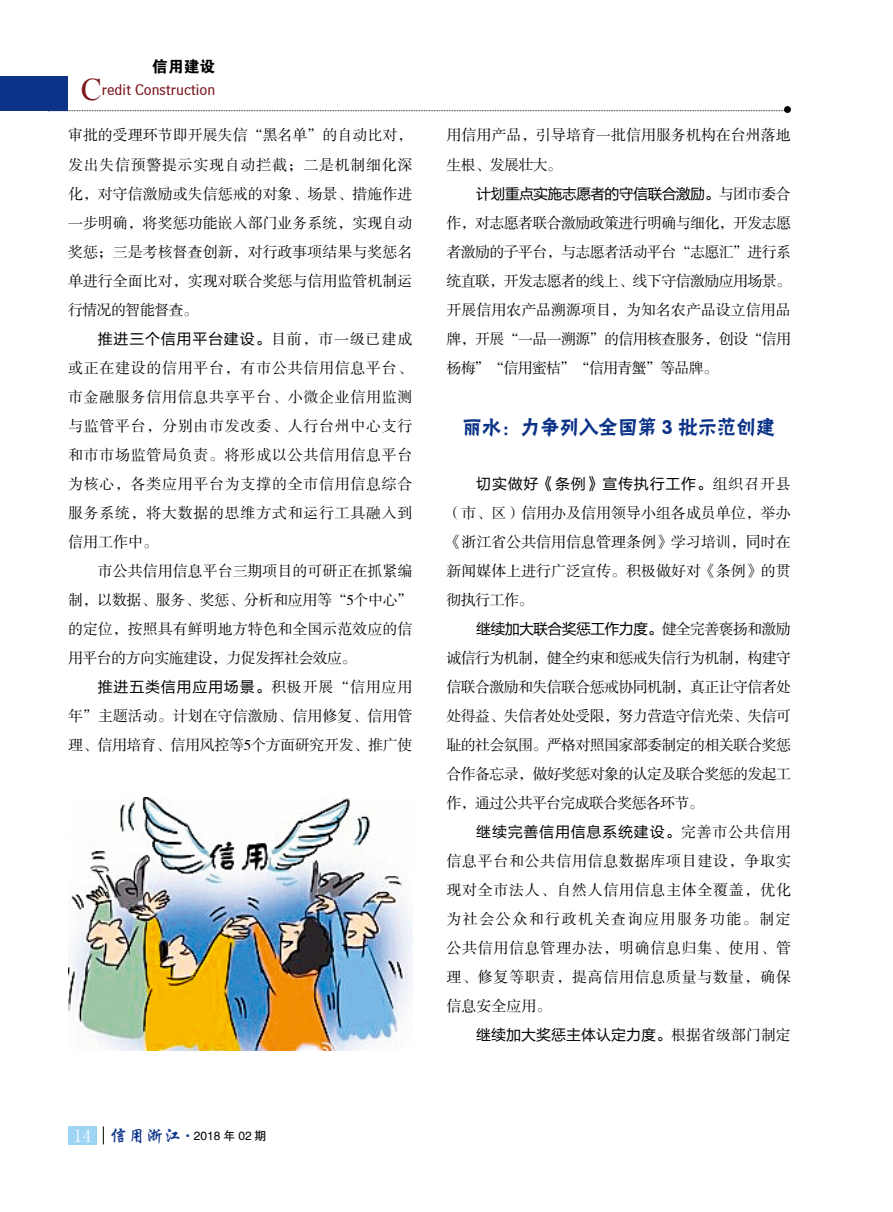
<style>
.page{position:relative;width:893px;height:1212px;background:#fff}
.page>*{position:absolute;margin:0;border:0;box-sizing:border-box;transform-origin:0 0}
.t1{font:19.5px "FZYHJW GB1 0";color:#0c3388}
.t2{font:15.75px "Bell Centennial BT Sub Caption";color:#7c181d}
.t3{font:15.75px "FZDHTK GBK1 0";color:#000}
.t4{font:15px/29px "FZSSK GBK1 0";color:#000;text-align:justify}
.t5{font:15px "FZLTHK GBK1 0";letter-spacing:.05em;color:#000}
.t6{font:15px/29.1px "FZSSK GBK1 0";letter-spacing:-.025em;color:#000}
.t7{font:15px "FZLTHK GBK1 0";letter-spacing:-.05em;color:#000}
.t8{font:15px "FZLTHK GBK1 0";color:#000}
.t9{font:12px "FZHTK GBK1 0";color:#000}
.s1{font-family:"Times New Roman";font-size:31.5px}
.s2{font-family:"FZSSK GBK1 0"}
.s3{font-family:"Sim Sun";font-size:18px;color:#fff}
.s4{font-family:"FZXKK GBK1 0";font-size:18px;color:#0c3388}
.s5{font-family:"Sim Sun";color:#0c3388}
</style>
<div class="page">
<div style="left:68px;top:1126px;width:29px;height:18px;background:#9fd5f4"></div>
<svg style="left:103px;top:1126px;width:1px;height:18px"></svg>
<svg style="left:68px;top:110px;width:716px;height:1px"></svg>
<div style="left:784px;top:106px;width:7px;height:7px;background:#000;border-radius:50%"></div>
<div style="left:0;top:76px;width:68px;height:35px;background:#0c3388"></div>
<img style="left:68px;top:797px;width:344px;height:253px">
<p class="t3" style="left:152px;top:58px;width:64px">信用建设</p>
<p class="t2" style="left:81px;top:80px;width:136px"><span class="s1">C</span>redit Construction</p>
<p class="t4" style="left:68px;top:122px;width:346px">审批的受理环节即开展失信“黑名单”的自动比对，发出失信预警提示实现自动拦截；二是机制细化深化，对守信激励或失信惩戒的对象、场景、措施作进一步明确，将奖惩功能嵌入部门业务系统，实现自动奖惩；三是考核督查创新，对行政事项结果与奖惩名单进行全面比对，实现对联合奖惩与信用监管机制运行情况的智能督查。</p>
<p class="t5" style="left:98px;top:330px;width:316px">推进三个信用平台建设。<span class="s2">目前，市一级已建成</span></p>
<p class="t4" style="left:68px;top:354px;width:346px">或正在建设的信用平台，有市公共信用信息平台、市金融服务信用信息共享平台、小微企业信用监测与监管平台，分别由市发改委、人行台州中心支行和市市场监管局负责。将形成以公共信用信息平台为核心，各类应用平台为支撑的全市信用信息综合服务系统，将大数据的思维方式和运行工具融入到信用工作中。</p>
<p class="t4" style="left:68px;top:557px;width:346px;text-indent:30px">市公共信用信息平台三期项目的可研正在抓紧编制，以数据、服务、奖惩、分析和应用等“5个中心”的定位，按照具有鲜明地方特色和全国示范效应的信用平台的方向实施建设，力促发挥社会效应。</p>
<p class="t5" style="left:98px;top:678px;width:316px">推进五类信用应用场景。<span class="s2">积极开展“信用应用</span></p>
<p class="t6" style="left:68px;top:702px;width:346px">年”主题活动。计划在守信激励、信用修复、信用管理、信用培育、信用风控等5个方面研究开发、推广使</p>
<p class="t9" style="left:73px;top:1129px;width:195px"><span class="s3">14</span> <span class="s4">信用浙江</span><span class="s5">·</span>2018 年 02 期</p>
<p class="t4" style="left:446px;top:122px;width:346px">用信用产品，引导培育一批信用服务机构在台州落地生根、发展壮大。</p>
<p class="t7" style="left:476px;top:185px;width:316px">计划重点实施志愿者的守信联合激励。<span class="s2">与团市委合</span></p>
<p class="t4" style="left:446px;top:209px;width:346px">作，对志愿者联合激励政策进行明确与细化，开发志愿者激励的子平台，与志愿者活动平台“志愿汇”进行系统直联，开发志愿者的线上、线下守信激励应用场景。开展信用农产品溯源项目，为知名农产品设立信用品牌，开展“一品一溯源”的信用核查服务，创设“信用杨梅”“信用蜜桔”“信用青蟹”等品牌。</p>
<h1 class="t1" style="left:462px;top:416px;width:315px">丽水：力争列入全国第 3 批示范创建</h1>
<p class="t5" style="left:476px;top:475px;width:316px">切实做好《条例》宣传执行工作。<span class="s2">组织召开县</span></p>
<p class="t4" style="left:446px;top:499px;width:346px">（市、区）信用办及信用领导小组各成员单位，举办《浙江省公共信用信息管理条例》学习培训，同时在新闻媒体上进行广泛宣传。积极做好对《条例》的贯彻执行工作。</p>
<p class="t7" style="left:476px;top:620px;width:316px">继续加大联合奖惩工作力度。<span class="s2">健全完善褒扬和激励</span></p>
<p class="t4" style="left:446px;top:644px;width:346px">诚信行为机制，健全约束和惩戒失信行为机制，构建守信联合激励和失信联合惩戒协同机制，真正让守信者处处得益、失信者处处受限，努力营造守信光荣、失信可耻的社会氛围。严格对照国家部委制定的相关联合奖惩合作备忘录，做好奖惩对象的认定及联合奖惩的发起工作，通过公共平台完成联合奖惩各环节。</p>
<p class="t5" style="left:476px;top:824px;width:316px">继续完善信用信息系统建设。<span class="s2">完善市公共信用</span></p>
<p class="t4" style="left:446px;top:847px;width:346px">信息平台和公共信用信息数据库项目建设，争取实现对全市法人、自然人信用信息主体全覆盖，优化为社会公众和行政机关查询应用服务功能。制定公共信用信息管理办法，明确信息归集、使用、管理、修复等职责，提高信用信息质量与数量，确保信息安全应用。</p>
<p class="t8" style="left:476px;top:1027px;width:316px">继续加大奖惩主体认定力度。<span class="s2">根据省级部门制定</span></p>
</div>
